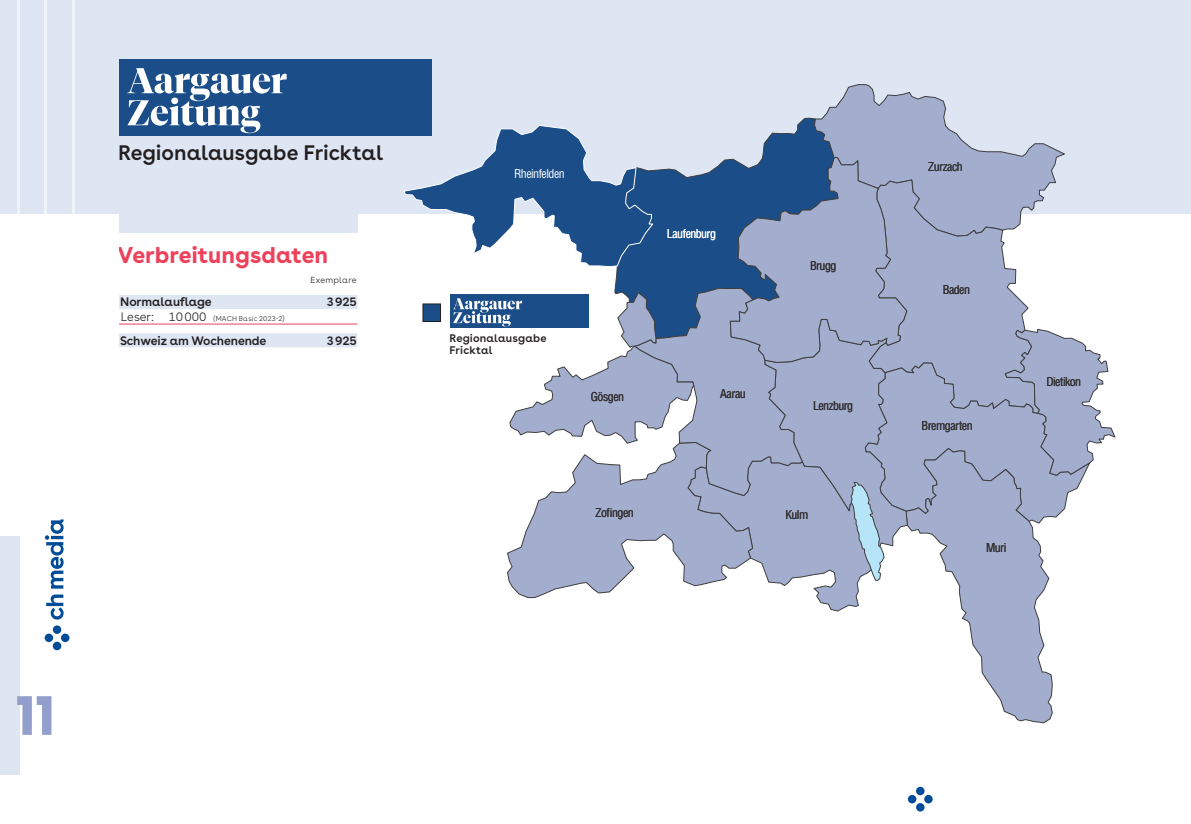
<style>
.page{position:relative;width:1191px;height:824px;background:#fff}
.page>*{position:absolute;margin:0;border:0;box-sizing:border-box;transform-origin:0 0}
.t1{font:900 56px "CH Media";color:#929fcc}
.t2{font:700 22.75px "CH Media";color:#ee415b}
.t3{font:600 21px "CH Media";letter-spacing:-.005em;color:#231f20}
.t4{font:600 12.25px "CH Media";letter-spacing:-.01em;color:#231f20}
.t5{font:condensed 11.9px "Helvetica LT Std";letter-spacing:-.04em;color:#312f30}
.t6{font:condensed 11.9px "Helvetica LT Std";letter-spacing:-.045em;color:#fff}
.t7{font:600 11.03px/11.9px "CH Media";letter-spacing:.01em;color:#231f20}
.t8{font:300 8.75px "CH Media";letter-spacing:.025em;color:#231f20}
.t9{font:300 7px "CH Media";letter-spacing:.03em;color:#231f20}
.s1{font-size:12.25px}
</style>
<div class="page">
<div style="left:0;top:536px;width:20px;height:238px;background:#dee6f4"></div>
<svg style="left:45px;top:519px;width:19px;height:100px"></svg>
<svg style="left:45px;top:625px;width:24px;height:25px"></svg>
<div style="left:0;top:0;width:1191px;height:213px;background:#dee6f4"></div>
<div style="left:119px;top:213px;width:238px;height:20px;background:#dee6f4"></div>
<div style="left:119px;top:295px;width:238px;height:14px;background:#dee6f4"></div>
<hr style="left:119px;top:324px;width:238px;height:1px;background:#ee415b">
<div style="left:119px;top:333px;width:238px;height:14px;background:#dee6f4"></div>
<hr style="left:72px;top:0;width:2px;height:213px;background:#eff3fa">
<hr style="left:17px;top:0;width:3px;height:213px;background:#eff3fa">
<hr style="left:45px;top:0;width:2px;height:213px;background:#eff3fa">
<div style="left:119px;top:60px;width:313px;height:76px;background:#1b4e88"></div>
<svg style="left:127px;top:68px;width:160px;height:65px"></svg>
<svg style="left:908px;top:786px;width:24px;height:25px"></svg>
<svg style="left:962px;top:611px;width:91px;height:112px"></svg>
<svg style="left:403px;top:84px;width:713px;height:527px"></svg>
<h3 class="t3" style="left:118px;top:140px;width:267px">Regionalausgabe Fricktal</h3>
<p class="t6" style="left:514px;top:166px;width:52px">Rheinfelden</p>
<h2 class="t2" style="left:118px;top:242px;width:212px">Verbreitungsdaten</h2>
<p class="t8" style="left:310px;top:275px;width:48px">Exemplare</p>
<p class="t4" style="left:120px;top:295px;width:93px">Normalauflage</p>
<p class="t4" style="left:326px;top:295px;width:32px">3 925</p>
<p class="t9" style="left:121px;top:315px;width:165px"><span class="s1">Leser: 10 000</span> (MACH Basic 2023-2)</p>
<p class="t4" style="left:120px;top:333px;width:148px">Schweiz am Wochenende</p>
<p class="t4" style="left:326px;top:333px;width:32px">3 925</p>
<p class="t7" style="left:449px;top:332px;width:98px">Regionalausgabe<br>Fricktal</p>
<p class="t5" style="left:591px;top:389px;width:35px">Gösgen</p>
<p class="t6" style="left:667px;top:226px;width:51px">Laufenburg</p>
<p class="t5" style="left:720px;top:386px;width:27px">Aarau</p>
<p class="t5" style="left:595px;top:505px;width:40px">Zofingen</p>
<p class="t5" style="left:810px;top:258px;width:28px">Brugg</p>
<p class="t5" style="left:813px;top:398px;width:42px">Lenzburg</p>
<p class="t5" style="left:785px;top:507px;width:24px">Kulm</p>
<h1 class="t1" style="left:15px;top:682px;width:43px">11</h1>
<p class="t5" style="left:928px;top:159px;width:36px">Zurzach</p>
<p class="t5" style="left:942px;top:282px;width:29px">Baden</p>
<p class="t5" style="left:921px;top:417px;width:52px">Bremgarten</p>
<p class="t5" style="left:1046px;top:374px;width:36px">Dietikon</p>
<p class="t5" style="left:986px;top:540px;width:22px">Muri</p>
</div>
